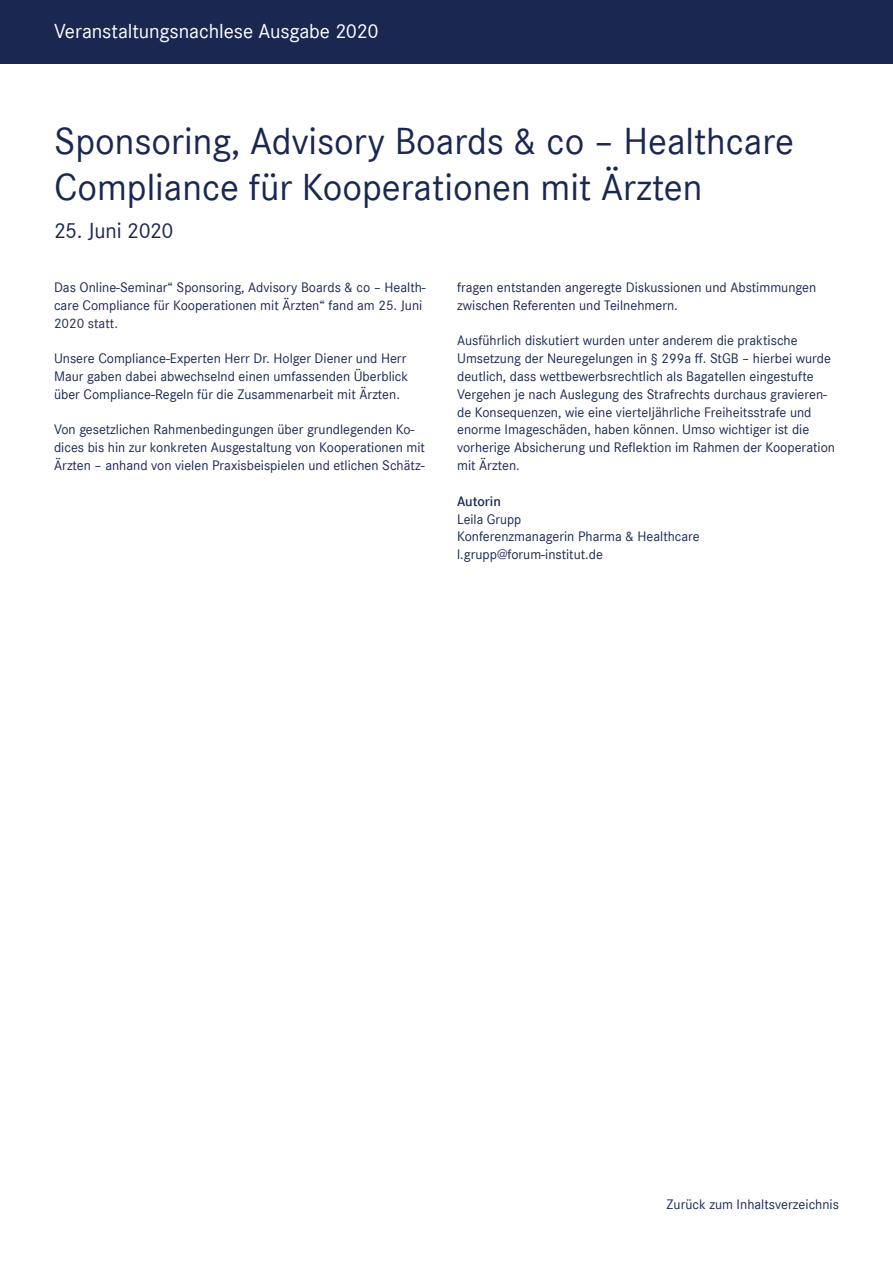
<style>
.page{position:relative;width:893px;height:1263px;background:#fff}
.page>*{position:absolute;margin:0;border:0;box-sizing:border-box;transform-origin:0 0}
.t1{font:39px/46.8px "Corporate S";color:#1a2851}
.t2{font:22.5px "Corporate S";letter-spacing:-.02em;color:#1a2851}
.t3{font:21px "Corporate S";letter-spacing:-.005em;color:#fff}
.t4{font:14.25px/17.9px "Corporate S";color:#1a2851}
.t5{font:600 14.25px "Corporate S";color:#1a2851}
</style>
<div class="page">
<div style="left:0;top:0;width:893px;height:64px;background:#1a2851"></div>
<h3 class="t3" style="left:54px;top:19px;width:326px">Veranstaltungsnachlese Ausgabe 2020</h3>
<h1 class="t1" style="left:54px;top:117px;width:741px">Sponsoring, Advisory Boards &amp; co – Healthcare<br>Compliance für Kooperationen mit Ärzten</h1>
<h2 class="t2" style="left:54px;top:218px;width:121px">25. Juni 2020</h2>
<p class="t4" style="left:54px;top:278px;width:373px">Das Online-Seminar“ Sponsoring, Advisory Boards &amp; co – Health&shy;care Compliance für Kooperationen mit Ärzten“ fand am 25. Juni<br>2020 statt.</p>
<p class="t4" style="left:54px;top:350px;width:356px">Unsere Compliance-Experten Herr Dr. Holger Diener und Herr<br>Maur gaben dabei abwechselnd einen umfassenden Überblick über Compliance-Regeln für die Zusammenarbeit mit Ärzten.</p>
<p class="t4" style="left:54px;top:421px;width:372px">Von gesetzlichen Rahmenbedingungen über grundlegenden Ko&shy;dices bis hin zur konkreten Ausgestaltung von Kooperationen mit<br>Ärzten – anhand von vielen Praxisbeispielen und etlichen Schätz-</p>
<p class="t4" style="left:457px;top:278px;width:361px">fragen entstanden angeregte Diskussionen und Abstimmungen zwischen Referenten und Teilnehmern.</p>
<p class="t4" style="left:457px;top:332px;width:379px">Ausführlich diskutiert wurden unter anderem die praktische Umsetzung der Neuregelungen in § 299a ff. StGB – hierbei wurde deutlich, dass wettbewerbsrechtlich als Bagatellen eingestufte Vergehen je nach Auslegung des Strafrechts durchaus gravieren&shy;de Konsequenzen, wie eine vierteljährliche Freiheitsstrafe und enorme Imageschäden, haben können. Umso wichtiger ist die vorherige Absicherung und Reflektion im Rahmen der Kooperation mit Ärzten.</p>
<p class="t5" style="left:457px;top:493px;width:45px">Autorin</p>
<p class="t4" style="left:457px;top:510px;width:244px">Leila Grupp<br>Konferenzmanagerin Pharma &amp; Healthcare l.grupp@forum-institut.de</p>
<p class="t4" style="left:667px;top:1195px;width:174px">Zurück zum Inhaltsverzeichnis</p>
</div>
